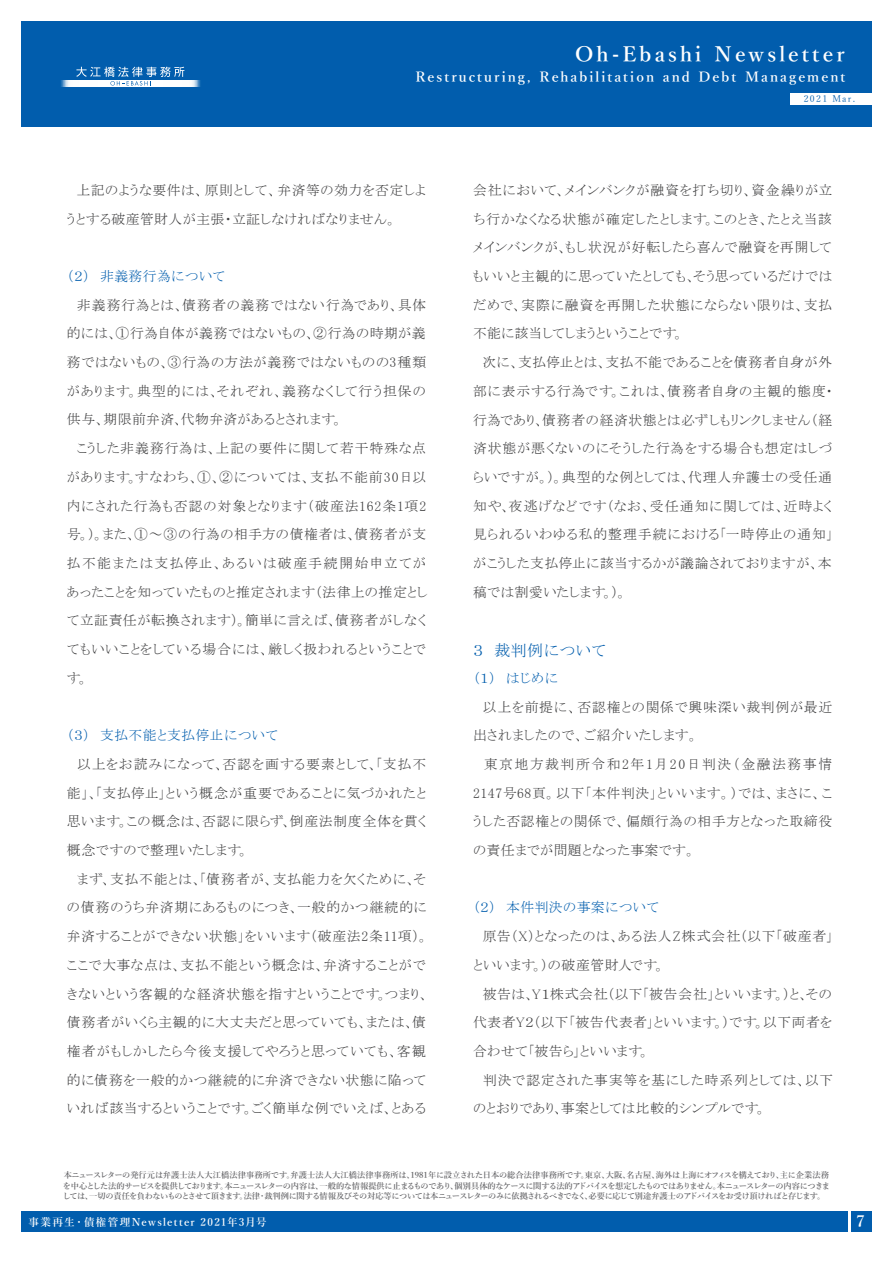
<style>
.page{position:relative;width:893px;height:1263px;background:#fff}
.page>*{position:absolute;margin:0;border:0;box-sizing:border-box;transform-origin:0 0}
.t1{font:600 21px "Yu Mincho";letter-spacing:.15em;color:#fff}
.t2{font:15.9px "MS P Mincho";letter-spacing:.03em;color:#015dad}
.t3{font:600 15.9px "Yu Mincho";color:#fff}
.t4{font:13.8px/28.7px "MS P Mincho";letter-spacing:.045em;color:#3e3e3f}
.t5{font:13.8px "MS P Mincho";letter-spacing:.03em;color:#015dad}
.t6{font:600 13.8px "Yu Mincho";letter-spacing:.15em;color:#fff}
.t7{font:600 10.65px "Yu Mincho";letter-spacing:.12em;color:#fff}
.t8{font:9px "Yu Mincho";letter-spacing:.15em;color:#015dad}
.t9{font:600 8.25px/10.5px "Yu Mincho";letter-spacing:-.085em;color:#636366;text-align:justify}
</style>
<div class="page">
<div style="left:851px;top:1211px;width:21px;height:21px;background:#015dad"></div>
<div style="left:21px;top:1211px;width:827px;height:21px;background:#015dad"></div>
<div style="left:21px;top:22px;width:851px;height:105px;background:#015dad"></div>
<div style="left:60px;top:80px;width:141px;height:7px;background:#0661ae"></div>
<div style="left:61px;top:80px;width:140px;height:7px;background:#166bb3"></div>
<div style="left:62px;top:80px;width:138px;height:7px;background:#347dbc"></div>
<div style="left:63px;top:80px;width:136px;height:7px;background:#4a8ac3"></div>
<div style="left:63px;top:80px;width:135px;height:7px;background:#699ecd"></div>
<div style="left:64px;top:80px;width:134px;height:7px;background:#7fadd4"></div>
<div style="left:65px;top:80px;width:132px;height:7px;background:#a4c4e0"></div>
<div style="left:65px;top:80px;width:131px;height:7px;background:#b1cce4"></div>
<div style="left:66px;top:80px;width:130px;height:7px;background:#c6daeb"></div>
<div style="left:67px;top:80px;width:128px;height:7px;background:#dbe8f2"></div>
<div style="left:68px;top:80px;width:126px;height:7px;background:#eaf1f7"></div>
<div style="left:68px;top:80px;width:125px;height:7px;background:#eef4f8"></div>
<div style="left:69px;top:80px;width:124px;height:7px;background:#f3f7f9"></div>
<div style="left:70px;top:80px;width:122px;height:7px;background:#fff"></div>
<svg style="left:76px;top:67px;width:108px;height:19px"></svg>
<div style="left:790px;top:94px;width:82px;height:11px;background:#fff"></div>
<h1 class="t1" style="left:575px;top:42px;width:271px">Oh-Ebashi Newsletter</h1>
<p class="t8" style="left:804px;top:91px;width:53px">2021 Mar.</p>
<p class="t6" style="left:415px;top:70px;width:431px">Restructuring, Rehabilitation and Debt Management</p>
<p class="t4" style="left:67px;top:176px;width:361px">　上記のような要件は、原則として、弁済等の効力を否定しようとする破産管財人が主張・立証しなければなりません。</p>
<p class="t5" style="left:67px;top:269px;width:160px">（２）　非義務行為について</p>
<p class="t4" style="left:67px;top:290px;width:362px">　非義務行為とは、債務者の義務ではない行為であり、具体的には、①行為自体が義務ではないもの、②行為の時期が義務ではないもの、③行為の方法が義務ではないものの3種類があります。典型的には、それぞれ、義務なくして行う担保の供与、期限前弁済、代物弁済があるとされます。<br>　こうした非義務行為は、上記の要件に関して若干特殊な点があります。すなわち、①、②については、支払不能前30日以内にされた行為も否認の対象となります（破産法162条1項2号。）。また、①～③の行為の相手方の債権者は、債務者が支払不能または支払停止、あるいは破産手続開始申立てがあったことを知っていたものと推定されます（法律上の推定として立証責任が転換されます）。簡単に言えば、債務者がしなくてもいいことをしている場合には、厳しく扱われるということです。</p>
<p class="t5" style="left:67px;top:728px;width:213px">（３）　支払不能と支払停止について</p>
<p class="t4" style="left:67px;top:750px;width:363px">　以上をお読みになって、否認を画する要素として、「支払不能」、「支払停止」という概念が重要であることに気づかれたと思います。この概念は、否認に限らず、倒産法制度全体を貫く概念ですので整理いたします。<br>　まず、支払不能とは、「債務者が、支払能力を欠くために、その債務のうち弁済期にあるものにつき、一般的かつ継続的に弁済することができない状態」をいいます（破産法2条11項）。ここで大事な点は、支払不能という概念は、弁済することができないという客観的な経済状態を指すということです。つまり、債務者がいくら主観的に大丈夫だと思っていても、または、債権者がもしかしたら今後支援してやろうと思っていても、客観的に債務を一般的かつ継続的に弁済できない状態に陥っていれば該当するということです。ごく簡単な例でいえば、とある</p>
<p class="t4" style="left:473px;top:176px;width:361px">会社において、メインバンクが融資を打ち切り、資金繰りが立ち行かなくなる状態が確定したとします。このとき、たとえ当該メインバンクが、もし状況が好転したら喜んで融資を再開してもいいと主観的に思っていたとしても、そう思っているだけではだめで、実際に融資を再開した状態にならない限りは、支払不能に該当してしまうということです。<br>　次に、支払停止とは、支払不能であることを債務者自身が外部に表示する行為です。これは、債務者自身の主観的態度・行為であり、債務者の経済状態とは必ずしもリンクしません（経済状態が悪くないのにそうした行為をする場合も想定はしづらいですが。）。典型的な例としては、代理人弁護士の受任通知や、夜逃げなどです（なお、受任通知に関しては、近時よく見られるいわゆる私的整理手続における「一時停止の通知」がこうした支払停止に該当するかが議論されておりますが、本稿では割愛いたします。）。</p>
<p class="t2" style="left:473px;top:642px;width:134px">３　裁判例について</p>
<p class="t5" style="left:473px;top:671px;width:86px">（１）　はじめに</p>
<p class="t4" style="left:473px;top:692px;width:361px">　以上を前提に、否認権との関係で興味深い裁判例が最近出されましたので、ご紹介いたします。<br>　東京地方裁判所令和2年1月20日判決（金融法務事情<br>2147号68頁。以下「本件判決」といいます。）では、まさに、こうした否認権との関係で、偏頗行為の相手方となった取締役の責任までが問題となった事案です。</p>
<p class="t5" style="left:473px;top:900px;width:187px">（２）　本件判決の事案について</p>
<p class="t4" style="left:473px;top:922px;width:362px">　原告（X）となったのは、ある法人Z株式会社（以下「破産者」といいます。）の破産管財人です。<br>　被告は、Y１株式会社（以下「被告会社」といいます。）と、その代表者Y２（以下「被告代表者」といいます。）です。以下両者を合わせて「被告ら」といいます。<br>　判決で認定された事実等を基にした時系列としては、以下のとおりであり、事案としては比較的シンプルです。</p>
<p class="t9" style="left:63px;top:1170px;width:769px">本ニュースレターの発行元は弁護士法人大江橋法律事務所です。弁護士法人大江橋法律事務所は、1981年に設立された日本の総合法律事務所です。東京、大阪、名古屋、海外は上海にオフィスを構えており、主に企業法務を中心とした法的サービスを提供しております。本ニュースレターの内容は、一般的な情報提供に止まるものであり、個別具体的なケースに関する法的アドバイスを想定したものではありません。本ニュースレターの内容につきましては、一切の責任を負わないものとさせて頂きます。法律・裁判例に関する情報及びその対応等については本ニュースレターのみに依拠されるべきでなく、必要に応じて別途弁護士のアドバイスをお受け頂ければと存じます。</p>
<p class="t7" style="left:29px;top:1216px;width:240px">事業再生・債権管理Newsletter 2021年3月号</p>
<p class="t3" style="left:857px;top:1212px;width:10px">7</p>
</div>
